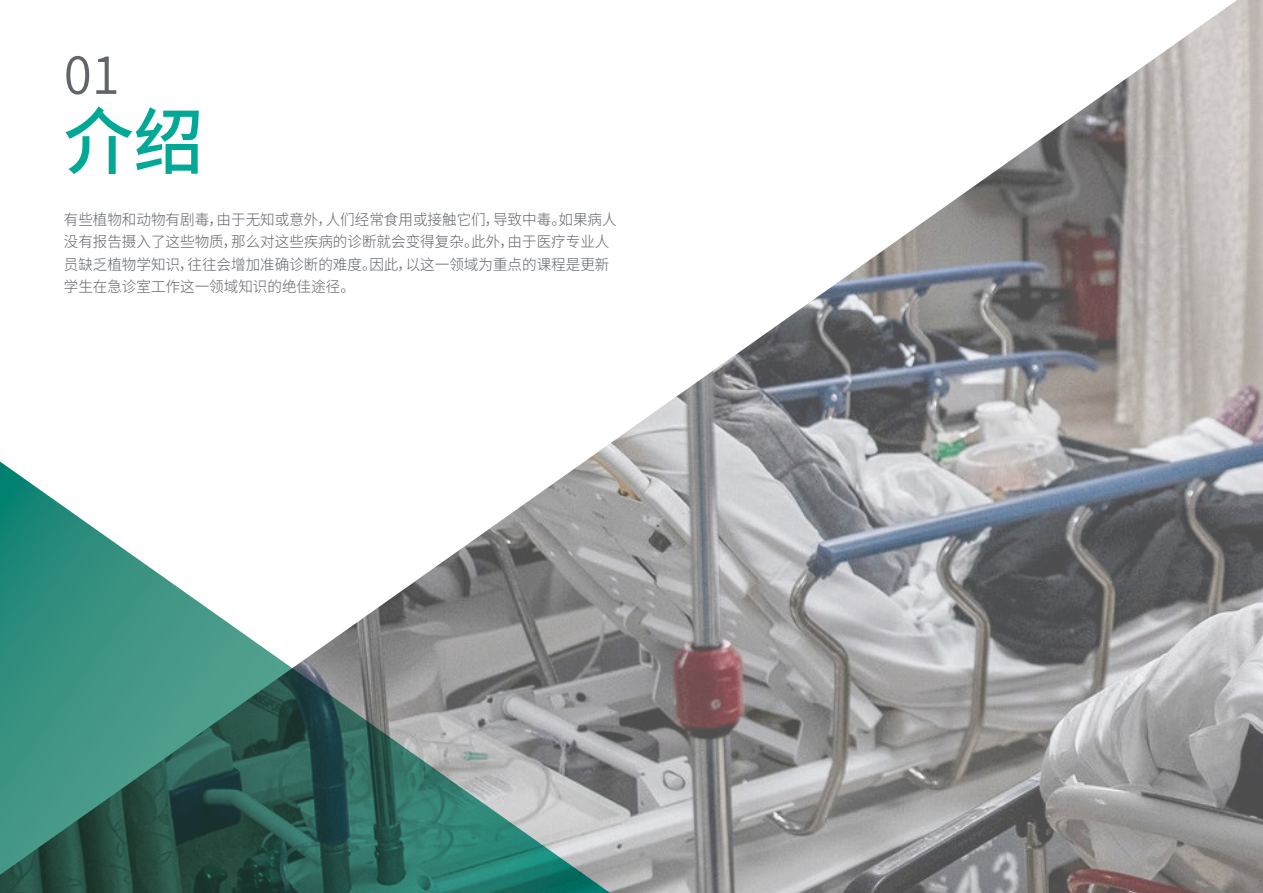
<style>
.page{position:relative;width:1263px;height:893px;background:#fff}
.page>*{position:absolute;margin:0;border:0;box-sizing:border-box;transform-origin:0 0}
.t1{font:500 72px "Source Han Sans CN";color:#00a996}
.t2{font:52.5px "Source Han Sans CN";color:#61646a}
.t3{font:300 15px/22.5px "Source Han Sans CN";color:#61646a}
</style>
<div class="page">
<img style="left:607px;top:0;width:656px;height:893px">
<svg style="left:0;top:446px;width:640px;height:447px"></svg>
<h2 class="t2" style="left:64px;top:45px;width:57px">01</h2>
<h1 class="t1" style="left:64px;top:101px;width:141px">介绍</h1>
<p class="t3" style="left:64px;top:208px;width:554px">有些植物和动物有剧毒，由于无知或意外，人们经常食用或接触它们，导致中毒。如果病人没有报告摄入了这些物质，那么对这些疾病的诊断就会变得复杂。此外，由于医疗专业人员缺乏植物学知识，往往会增加准确诊断的难度。因此，以这一领域为重点的课程是更新学生在急诊室工作这一领域知识的绝佳途径。</p>
</div>
